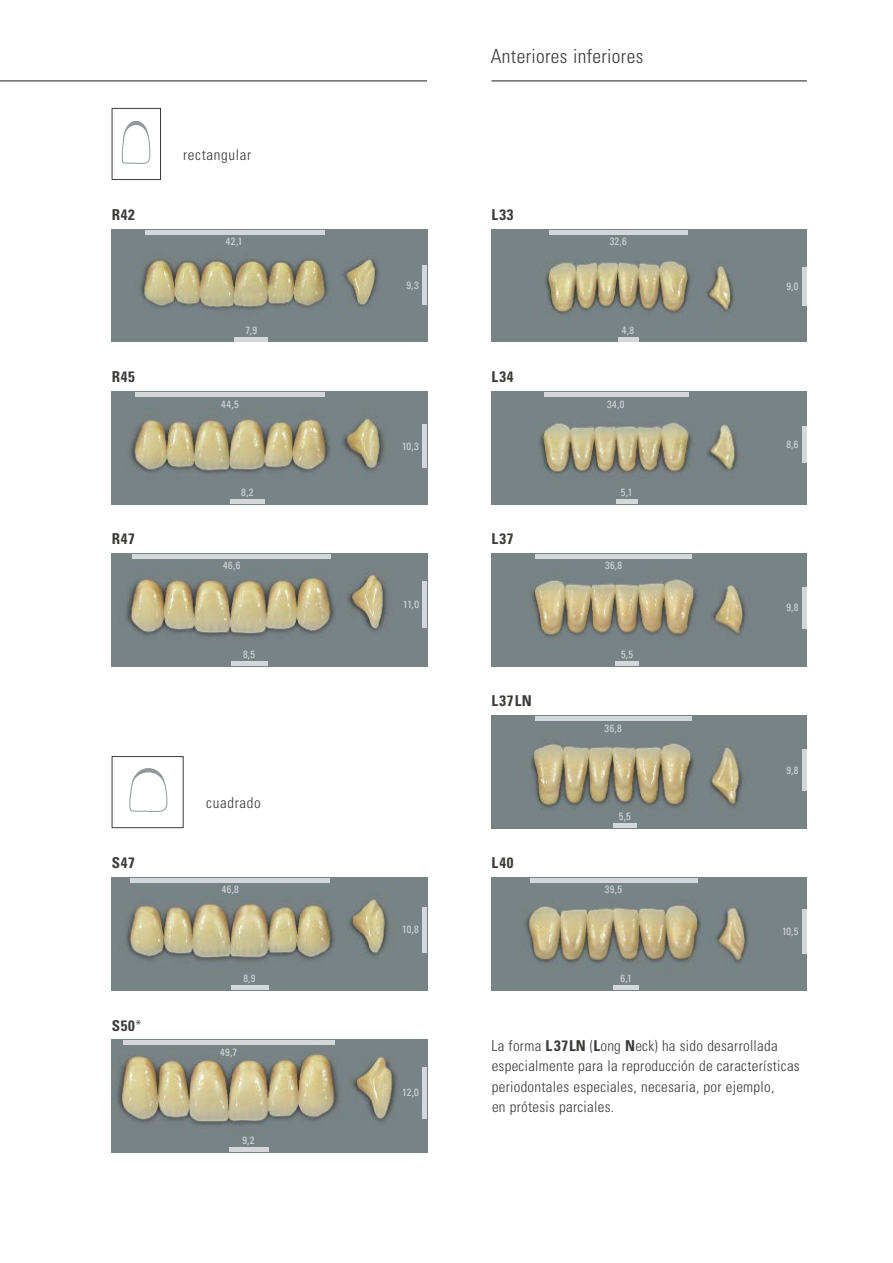
<style>
.page{position:relative;width:893px;height:1263px;background:#fff}
.page>*{position:absolute;margin:0;border:0;box-sizing:border-box;transform-origin:0 0}
.t1{font:300 condensed 19.5px "Univers LT";letter-spacing:.02em;color:#3b3b3a}
.t2{font:300 condensed 15px/20.2px "Univers LT";letter-spacing:.02em;color:#3b3b3a}
.t3{font:700 condensed 15px "Univers LT";letter-spacing:.05em;color:#3b3b3a}
.t4{font:300 condensed 15px "Univers LT";letter-spacing:.045em;color:#3b3b3a}
.t5{font:condensed 10.5px "Univers LT";letter-spacing:.03em;color:#d5d8da}
.s1{font-weight:300}
.s2{font-weight:700}
</style>
<div class="page">
<hr style="left:0;top:81px;width:427px;height:1px;background:#1a1a1a">
<img style="left:112px;top:230px;width:315px;height:112px">
<img style="left:491px;top:230px;width:316px;height:112px">
<img style="left:112px;top:392px;width:315px;height:112px">
<img style="left:491px;top:392px;width:316px;height:112px">
<img style="left:112px;top:554px;width:315px;height:112px">
<img style="left:491px;top:554px;width:316px;height:112px">
<img style="left:491px;top:716px;width:316px;height:112px">
<img style="left:112px;top:878px;width:315px;height:112px">
<img style="left:491px;top:878px;width:316px;height:112px">
<img style="left:112px;top:1040px;width:315px;height:112px">
<hr style="left:145px;top:230px;width:179px;height:4px;background:#d5d8da">
<div style="left:234px;top:337px;width:34px;height:5px;background:#d5d8da"></div>
<div style="left:422px;top:265px;width:5px;height:39px;background:#d5d8da"></div>
<div style="left:135px;top:392px;width:190px;height:5px;background:#d5d8da"></div>
<div style="left:230px;top:499px;width:35px;height:5px;background:#d5d8da"></div>
<div style="left:422px;top:424px;width:5px;height:44px;background:#d5d8da"></div>
<div style="left:544px;top:392px;width:144px;height:5px;background:#d5d8da"></div>
<div style="left:616px;top:499px;width:21px;height:5px;background:#d5d8da"></div>
<div style="left:802px;top:426px;width:5px;height:37px;background:#d5d8da"></div>
<hr style="left:133px;top:554px;width:198px;height:4px;background:#d5d8da">
<div style="left:231px;top:661px;width:36px;height:5px;background:#d5d8da"></div>
<div style="left:422px;top:581px;width:5px;height:47px;background:#d5d8da"></div>
<hr style="left:536px;top:554px;width:156px;height:4px;background:#d5d8da">
<div style="left:616px;top:661px;width:23px;height:5px;background:#d5d8da"></div>
<div style="left:802px;top:587px;width:5px;height:42px;background:#d5d8da"></div>
<div style="left:535px;top:716px;width:156px;height:5px;background:#d5d8da"></div>
<div style="left:613px;top:823px;width:23px;height:5px;background:#d5d8da"></div>
<div style="left:802px;top:749px;width:5px;height:42px;background:#d5d8da"></div>
<hr style="left:131px;top:878px;width:199px;height:4px;background:#d5d8da">
<div style="left:231px;top:985px;width:38px;height:5px;background:#d5d8da"></div>
<div style="left:422px;top:906px;width:5px;height:46px;background:#d5d8da"></div>
<hr style="left:530px;top:878px;width:168px;height:4px;background:#d5d8da">
<div style="left:613px;top:985px;width:26px;height:5px;background:#d5d8da"></div>
<div style="left:802px;top:909px;width:5px;height:45px;background:#d5d8da"></div>
<hr style="left:123px;top:1040px;width:211px;height:4px;background:#d5d8da">
<div style="left:229px;top:1147px;width:39px;height:5px;background:#d5d8da"></div>
<div style="left:422px;top:1067px;width:5px;height:51px;background:#d5d8da"></div>
<hr style="left:549px;top:230px;width:138px;height:4px;background:#d5d8da">
<div style="left:618px;top:337px;width:20px;height:5px;background:#d5d8da"></div>
<div style="left:802px;top:268px;width:5px;height:38px;background:#d5d8da"></div>
<svg style="left:122px;top:121px;width:28px;height:43px"></svg>
<div style="left:112px;top:108px;width:49px;height:72px;border:1px solid #3b3b3a"></div>
<svg style="left:129px;top:768px;width:38px;height:44px"></svg>
<div style="left:112px;top:756px;width:71px;height:72px;border:1px solid #3b3b3a"></div>
<hr style="left:491px;top:81px;width:316px;height:1px;background:#1a1a1a">
<p class="t4" style="left:183px;top:146px;width:70px">rectangular</p>
<h1 class="t1" style="left:491px;top:45px;width:154px">Anteriores inferiores</h1>
<p class="t3" style="left:112px;top:206px;width:25px">R42</p>
<p class="t3" style="left:491px;top:206px;width:23px">L33</p>
<p class="t5" style="left:226px;top:235px;width:18px">42,1</p>
<p class="t5" style="left:245px;top:324px;width:13px">7,9</p>
<p class="t5" style="left:406px;top:278px;width:14px">9,3</p>
<p class="t3" style="left:112px;top:368px;width:25px">R45</p>
<p class="t3" style="left:491px;top:368px;width:23px">L34</p>
<p class="t5" style="left:221px;top:397px;width:19px">44,5</p>
<p class="t5" style="left:241px;top:486px;width:14px">8,2</p>
<p class="t5" style="left:402px;top:439px;width:18px">10,3</p>
<p class="t3" style="left:112px;top:530px;width:24px">R47</p>
<p class="t3" style="left:491px;top:530px;width:23px">L37</p>
<p class="t5" style="left:223px;top:559px;width:19px">46,6</p>
<p class="t5" style="left:243px;top:648px;width:14px">8,5</p>
<p class="t4" style="left:206px;top:794px;width:56px">cuadrado</p>
<p class="t5" style="left:403px;top:597px;width:18px">11,0</p>
<p class="t3" style="left:491px;top:692px;width:42px">L37LN</p>
<p class="t3" style="left:112px;top:854px;width:24px">S47</p>
<p class="t3" style="left:491px;top:854px;width:23px">L40</p>
<p class="t3" style="left:112px;top:1016px;width:31px">S50<span class="s1">*</span></p>
<p class="t5" style="left:222px;top:883px;width:19px">46,8</p>
<p class="t5" style="left:243px;top:972px;width:14px">8,9</p>
<p class="t5" style="left:402px;top:923px;width:18px">10,8</p>
<p class="t5" style="left:610px;top:235px;width:19px">32,6</p>
<p class="t5" style="left:622px;top:324px;width:14px">4,8</p>
<p class="t5" style="left:607px;top:397px;width:19px">34,0</p>
<p class="t5" style="left:621px;top:486px;width:13px">5,1</p>
<p class="t5" style="left:605px;top:559px;width:18px">36,8</p>
<p class="t5" style="left:621px;top:648px;width:13px">5,5</p>
<p class="t5" style="left:605px;top:721px;width:19px">36,8</p>
<p class="t5" style="left:619px;top:810px;width:13px">5,5</p>
<p class="t5" style="left:605px;top:883px;width:19px">39,5</p>
<p class="t5" style="left:621px;top:972px;width:13px">6,1</p>
<p class="t5" style="left:786px;top:280px;width:14px">9,0</p>
<p class="t5" style="left:786px;top:438px;width:14px">8,6</p>
<p class="t5" style="left:786px;top:601px;width:14px">9,8</p>
<p class="t5" style="left:786px;top:763px;width:14px">9,8</p>
<p class="t5" style="left:782px;top:924px;width:18px">10,5</p>
<p class="t5" style="left:220px;top:1045px;width:18px">49,7</p>
<p class="t5" style="left:242px;top:1134px;width:14px">9,2</p>
<p class="t5" style="left:402px;top:1086px;width:18px">12,0</p>
<p class="t2" style="left:492px;top:1035px;width:310px">La forma <span class="s2">L37LN</span> (<span class="s2">L</span>ong <span class="s2">N</span>eck) ha sido desarrollada especialmente para la reproducción de características periodontales especiales, necesaria, por ejemplo,<br>en prótesis parciales.</p>
</div>
